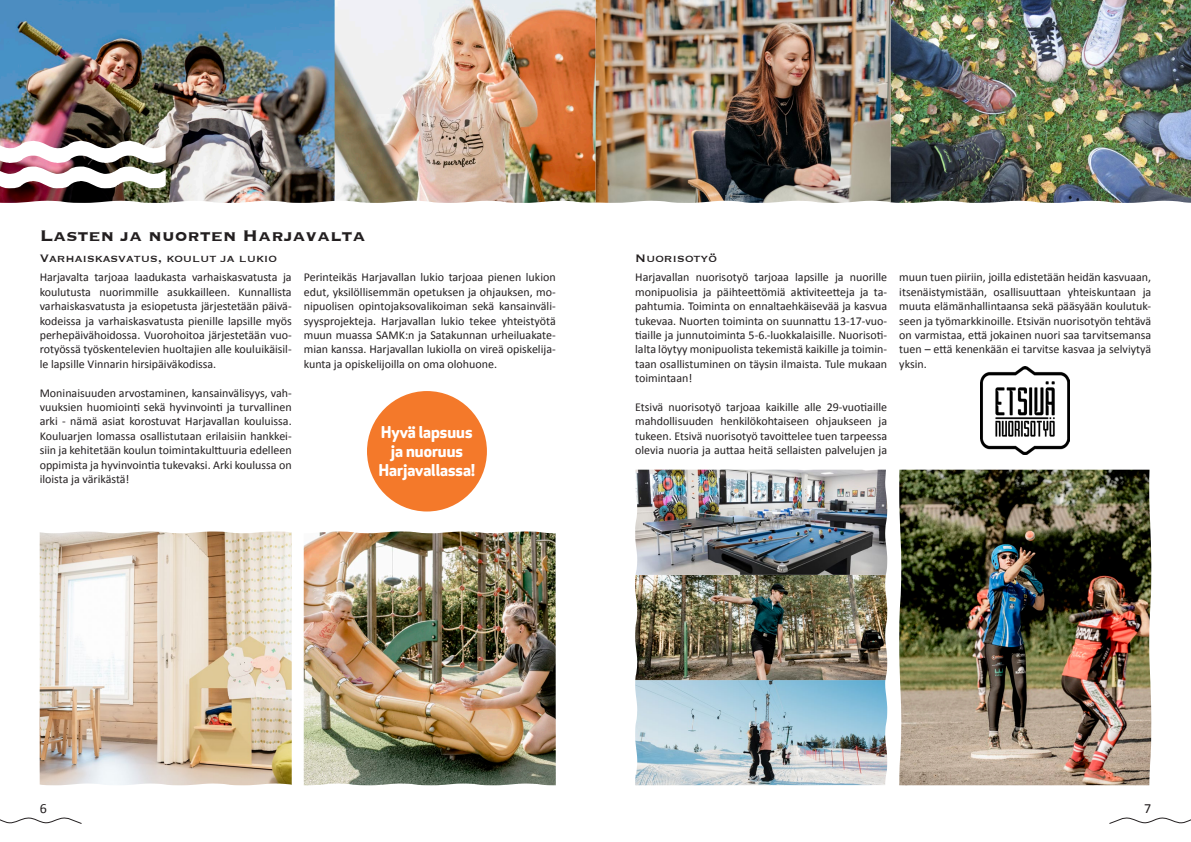
<style>
.page{position:relative;width:1191px;height:842px;background:#fff}
.page>*{position:absolute;margin:0;border:0;box-sizing:border-box;transform-origin:0 0}
.otsikko-bold{font:700 20px "Copperplate";color:#231f20}
.apex_rounded{font:700 16px/19.2px "Apex Rounded";color:#fff;text-align:center}
.otsikko-regular{font:14px "Copperplate";color:#231f20}
.t1{font:14px "Calibri";color:#231f20}
.Calibri{font:12px/14.4px "Calibri";color:#231f20;text-align:justify}
</style>
<div class="page">
<svg style="left:1109px;top:817px;width:82px;height:7px"></svg>
<svg style="left:0;top:817px;width:82px;height:7px"></svg>
<img style="left:980px;top:367px;width:89px;height:87px">
<img style="left:635px;top:470px;width:252px;height:315px">
<img style="left:899px;top:470px;width:252px;height:315px">
<img style="left:0;top:0;width:1191px;height:203px">
<img style="left:40px;top:531px;width:516px;height:254px">
<img style="left:0;top:141px;width:166px;height:47px">
<div style="left:367px;top:391px;width:120px;height:120px;background:#f4792a;border-radius:50%"></div>
<div style="left:292px;top:524px;width:12px;height:271px;background:#fff"></div>
<p class="otsikko-bold" style="left:40px;top:222px;width:328px">Lasten ja nuorten Harjavalta</p>
<p class="otsikko-regular" style="left:40px;top:249px;width:239px">Varhaiskasvatus, koulut ja lukio</p>
<p class="Calibri" style="left:40px;top:270px;width:253px">Harjavalta tarjoaa laadukasta varhaiskasvatusta ja koulutusta nuorimmille asukkailleen. Kunnallista varhaiskasvatusta ja esiopetusta järjestetään päivä&shy;kodeissa ja varhaiskasvatusta pienille lapsille myös perhepäivähoidossa. Vuorohoitoa järjestetään vuo&shy;rotyössä työskentelevien huoltajien alle kouluikäisil&shy;le lapsille Vinnarin hirsipäiväkodissa.</p>
<p class="Calibri" style="left:40px;top:385px;width:253px">Moninaisuuden arvostaminen, kansainvälisyys, vah&shy;vuuksien huomiointi sekä hyvinvointi ja turvallinen arki - nämä asiat korostuvat Harjavallan kouluissa.<br>Kouluarjen lomassa osallistutaan erilaisiin hankkei&shy;siin ja kehitetään koulun toimintakulttuuria edelleen oppimista ja hyvinvointia tukevaksi. Arki koulussa on iloista ja värikästä!</p>
<p class="Calibri" style="left:304px;top:270px;width:253px">Perinteikäs Harjavallan lukio tarjoaa pienen lukion edut, yksilöllisemmän opetuksen ja ohjauksen, mo&shy;nipuolisen opintojaksovalikoiman sekä kansainväli&shy;syysprojekteja. Harjavallan lukio tekee yhteistyötä muun muassa SAMK:n ja Satakunnan urheiluakate&shy;mian kanssa. Harjavallan lukiolla on vireä opiskelija&shy;kunta ja opiskelijoilla on oma olohuone.</p>
<p class="apex_rounded" style="left:379px;top:423px;width:98px">Hyvä lapsuus ja nuoruus<br>Harjavallassa!</p>
<p class="otsikko-regular" style="left:635px;top:249px;width:83px">Nuorisotyö</p>
<p class="Calibri" style="left:635px;top:270px;width:253px">Harjavallan nuorisotyö tarjoaa lapsille ja nuorille monipuolisia ja päihteettömiä aktiviteetteja ja ta&shy;pahtumia. Toiminta on ennaltaehkäisevää ja kasvua tukevaa. Nuorten toiminta on suunnattu 13-17-vuo&shy;tiaille ja junnutoiminta 5-6.-luokkalaisille. Nuorisoti&shy;lalta löytyy monipuolista tekemistä kaikille ja toimin&shy;taan osallistuminen on täysin ilmaista. Tule mukaan toimintaan!</p>
<p class="Calibri" style="left:635px;top:399px;width:253px">Etsivä nuorisotyö tarjoaa kaikille alle 29-vuotiaille mahdollisuuden henkilökohtaiseen ohjaukseen ja tukeen. Etsivä nuorisotyö tavoittelee tuen tarpeessa olevia nuoria ja auttaa heitä sellaisten palvelujen ja</p>
<p class="Calibri" style="left:899px;top:270px;width:253px">muun tuen piiriin, joilla edistetään heidän kasvuaan, itsenäistymistään, osallisuuttaan yhteiskuntaan ja muuta elämänhallintaansa sekä pääsyään koulutuk&shy;seen ja työmarkkinoille. Etsivän nuorisotyön tehtävä on varmistaa, että jokainen nuori saa tarvitsemansa tuen – että kenenkään ei tarvitse kasvaa ja selviytyä yksin.</p>
<p class="t1" style="left:40px;top:800px;width:9px">6</p>
<p class="t1" style="left:1144px;top:800px;width:9px">7</p>
</div>
